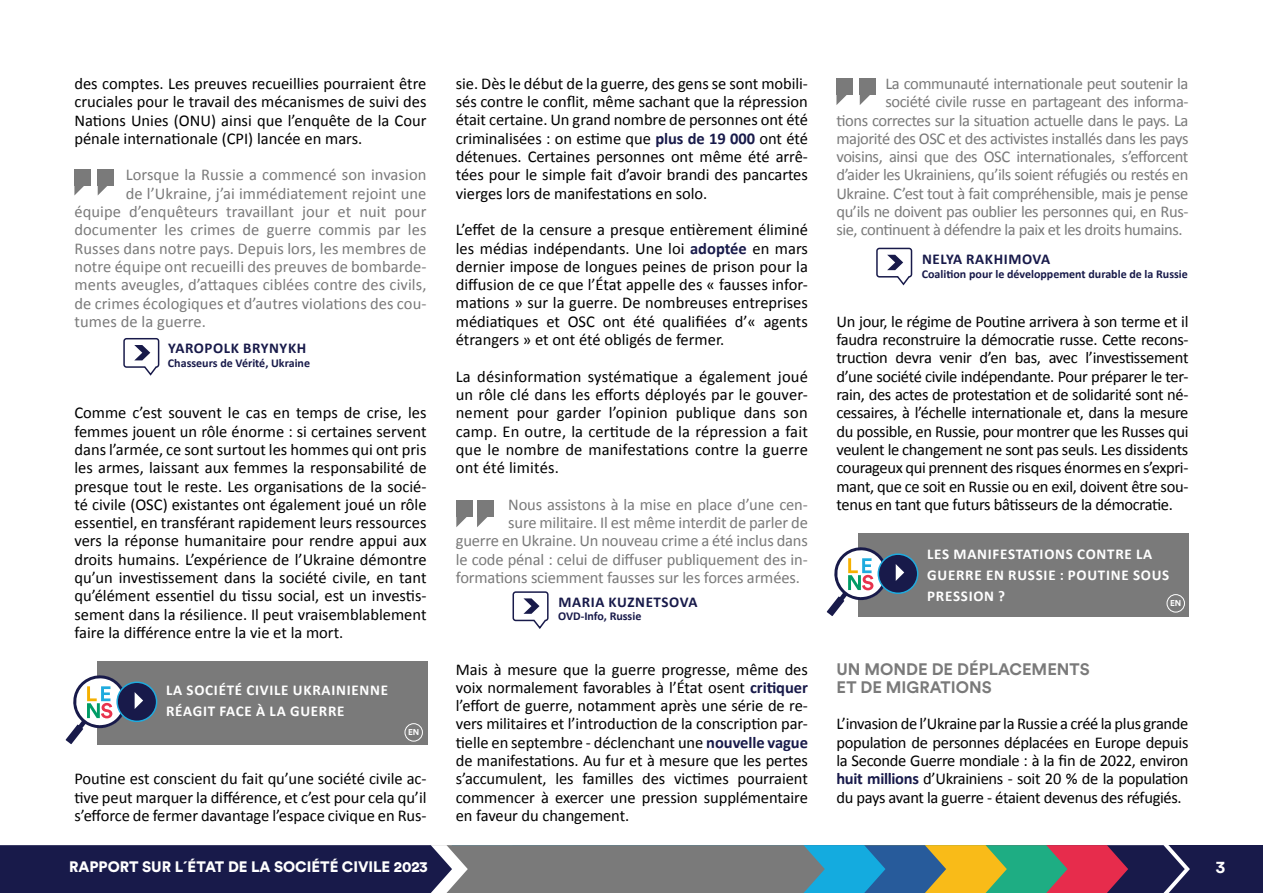
<style>
.page{position:relative;width:1263px;height:893px;background:#fff}
.page>*{position:absolute;margin:0;border:0;box-sizing:border-box;transform-origin:0 0}
.t1{font:700 17.25px "Circular Std";color:#fff}
.t2{font:16.5px/18.3px "Calibri";letter-spacing:-.005em;color:#000;text-align:justify}
.t3{font:16.5px "Calibri";letter-spacing:-.01em;color:#7a7a7a}
.t4{font:700 16.5px/18.3px "Circular Std";color:#7a7a7a}
.t5{font:700 15px/21px "Calibri";letter-spacing:.05em;color:#fff}
.t6{font:700 15px "Calibri";letter-spacing:.04em;color:#181a4a}
.t7{font:900 15px "Circular Std";letter-spacing:-.005em;color:#fff}
.t8{font:700 12px "Calibri";color:#181a4a}
.t9{font:700 8.4px "Circular Std";color:#fff}
.s1{font-weight:700;color:#181a4a}
</style>
<div class="page">
<div style="left:1168px;top:845px;width:95px;height:48px;background:#181a4a"></div>
<svg style="left:0;top:845px;width:1190px;height:48px;background:#505668"></svg>
<div style="left:74px;top:169px;width:17px;height:16px;background:#7a7a7a"></div>
<svg style="left:74px;top:185px;width:11px;height:10px"></svg>
<div style="left:98px;top:169px;width:16px;height:16px;background:#7a7a7a"></div>
<svg style="left:98px;top:185px;width:11px;height:10px"></svg>
<div style="left:456px;top:501px;width:17px;height:16px;background:#7a7a7a"></div>
<svg style="left:456px;top:517px;width:11px;height:10px"></svg>
<div style="left:477px;top:501px;width:16px;height:16px;background:#7a7a7a"></div>
<svg style="left:477px;top:517px;width:10px;height:10px"></svg>
<div style="left:836px;top:79px;width:17px;height:16px;background:#7a7a7a"></div>
<svg style="left:836px;top:95px;width:11px;height:10px"></svg>
<div style="left:860px;top:79px;width:16px;height:16px;background:#7a7a7a"></div>
<svg style="left:860px;top:95px;width:10px;height:10px"></svg>
<div style="left:97px;top:662px;width:330px;height:83px;background:#7a7a7a"></div>
<svg style="left:66px;top:675px;width:61px;height:69px"></svg>
<div style="left:117px;top:682px;width:40px;height:39px;background:#181a4a;border-radius:50%"></div>
<div style="left:116px;top:681px;width:41px;height:41px;border:2px solid #1fabde;border-radius:50%"></div>
<svg style="left:135px;top:692px;width:8px;height:17px"></svg>
<div style="left:858px;top:534px;width:330px;height:83px;background:#7a7a7a"></div>
<svg style="left:827px;top:547px;width:61px;height:69px"></svg>
<div style="left:878px;top:554px;width:40px;height:39px;background:#181a4a;border-radius:50%"></div>
<div style="left:877px;top:553px;width:41px;height:41px;border:2px solid #1fabde;border-radius:50%"></div>
<svg style="left:896px;top:564px;width:8px;height:17px"></svg>
<div style="left:123px;top:338px;width:36px;height:30px;border:2px solid #181a4a;border-radius:2px"></div>
<svg style="left:134px;top:345px;width:16px;height:15px"></svg>
<div style="left:512px;top:591px;width:37px;height:30px;border:2px solid #181a4a;border-radius:2px"></div>
<svg style="left:523px;top:598px;width:16px;height:16px"></svg>
<div style="left:876px;top:248px;width:36px;height:30px;border:2px solid #181a4a;border-radius:2px"></div>
<svg style="left:887px;top:255px;width:16px;height:15px"></svg>
<div style="left:405px;top:723px;width:18px;height:18px;border:1px solid #fff;border-radius:50%"></div>
<div style="left:1167px;top:594px;width:17px;height:18px;border:1px solid #fff;border-radius:50%"></div>
<p class="t2" style="left:74px;top:74px;width:354px">des comptes. Les preuves recueillies pourraient être cruciales pour le travail des mécanismes de suivi des Nations Unies (ONU) ainsi que l’enquête de la Cour pénale internationale (CPI) lancée en mars.</p>
<p class="t3" style="left:126px;top:165px;width:302px">Lorsque la Russie a commencé son invasion</p>
<p class="t3" style="left:126px;top:183px;width:302px">de l’Ukraine, j’ai immédiatement rejoint une</p>
<p class="t3" style="left:74px;top:201px;width:353px">équipe d’enquêteurs travaillant jour et nuit pour</p>
<p class="t3" style="left:74px;top:219px;width:354px">documenter les crimes de guerre commis par les</p>
<p class="t3" style="left:74px;top:238px;width:353px">Russes dans notre pays. Depuis lors, les membres de</p>
<p class="t3" style="left:74px;top:256px;width:354px">notre équipe ont recueilli des preuves de bombarde-</p>
<p class="t3" style="left:74px;top:274px;width:354px">ments aveugles, d’attaques ciblées contre des civils,</p>
<p class="t3" style="left:74px;top:293px;width:353px">de crimes écologiques et d’autres violations des cou-</p>
<p class="t3" style="left:74px;top:311px;width:133px">tumes de la guerre.</p>
<p class="t6" style="left:168px;top:339px;width:140px">YAROPOLK BRYNYKH</p>
<p class="t8" style="left:168px;top:355px;width:144px">Chasseurs de Vérité, Ukraine</p>
<p class="t2" style="left:74px;top:404px;width:354px">Comme c’est souvent le cas en temps de crise, les femmes jouent un rôle énorme : si certaines servent dans l’armée, ce sont surtout les hommes qui ont pris les armes, laissant aux femmes la responsabilité de presque tout le reste. Les organisations de la socié&shy;té civile (OSC) existantes ont également joué un rôle essentiel, en transférant rapidement leurs ressources vers la réponse humanitaire pour rendre appui aux droits humains. L’expérience de l’Ukraine démontre qu’un investissement dans la société civile, en tant qu’élément essentiel du tissu social, est un investis&shy;sement dans la résilience. Il peut vraisemblablement faire la différence entre la vie et la mort.</p>
<p class="t5" style="left:166px;top:679px;width:223px">LA SOCIÉTÉ CIVILE UKRAINIENNE<br>RÉAGIT FACE À LA GUERRE</p>
<p class="t9" style="left:408px;top:726px;width:13px">EN</p>
<p class="t2" style="left:74px;top:770px;width:354px">Poutine est conscient du fait qu’une société civile ac&shy;tive peut marquer la différence, et c’est pour cela qu’il s’efforce de fermer davantage l’espace civique en Rus-</p>
<p class="t7" style="left:69px;top:856px;width:360px">RAPPORT SUR L´ÉTAT DE LA SOCIÉTÉ CIVILE 2023</p>
<p class="t2" style="left:456px;top:74px;width:354px">sie. Dès le début de la guerre, des gens se sont mobili&shy;sés contre le conflit, même sachant que la répression était certaine. Un grand nombre de personnes ont été criminalisées : on estime que <span class="s1">plus de 19 000</span> ont été détenues. Certaines personnes ont même été arrê&shy;tées pour le simple fait d’avoir brandi des pancartes vierges lors de manifestations en solo.</p>
<p class="t2" style="left:456px;top:221px;width:354px">L’effet de la censure a presque entièrement éliminé les médias indépendants. Une loi <span class="s1">adoptée</span> en mars dernier impose de longues peines de prison pour la diffusion de ce que l’État appelle des « fausses infor&shy;mations » sur la guerre. De nombreuses entreprises médiatiques et OSC ont été qualifiées d’« agents étrangers » et ont été obligés de fermer.</p>
<p class="t2" style="left:456px;top:367px;width:354px">La désinformation systématique a également joué un rôle clé dans les efforts déployés par le gouver&shy;nement pour garder l’opinion publique dans son camp. En outre, la certitude de la répression a fait que le nombre de manifestations contre la guerre ont été limités.</p>
<p class="t3" style="left:508px;top:494px;width:301px">Nous assistons à la mise en place d’une cen-</p>
<p class="t3" style="left:508px;top:512px;width:301px">sure militaire. Il est même interdit de parler de</p>
<p class="t3" style="left:456px;top:531px;width:354px">guerre en Ukraine. Un nouveau crime a été inclus dans</p>
<p class="t3" style="left:456px;top:549px;width:353px">le code pénal : celui de diffuser publiquement des in-</p>
<p class="t3" style="left:456px;top:567px;width:345px">formations sciemment fausses sur les forces armées.</p>
<p class="t6" style="left:558px;top:592px;width:141px">MARIA KUZNETSOVA</p>
<p class="t8" style="left:558px;top:609px;width:85px">OVD-Info, Russie</p>
<p class="t2" style="left:456px;top:660px;width:354px">Mais à mesure que la guerre progresse, même des voix normalement favorables à l’État osent <span class="s1">critiquer </span>l’effort de guerre, notamment après une série de re&shy;vers militaires et l’introduction de la conscription par&shy;tielle en septembre - déclenchant une <span class="s1">nouvelle vague </span>de manifestations. Au fur et à mesure que les pertes s’accumulent, les familles des victimes pourraient commencer à exercer une pression supplémentaire en faveur du changement.</p>
<p class="t3" style="left:885px;top:73px;width:305px">La communauté internationale peut soutenir la</p>
<p class="t3" style="left:885px;top:91px;width:305px">société civile russe en partageant des informa-</p>
<p class="t3" style="left:836px;top:110px;width:353px">tions correctes sur la situation actuelle dans le pays. La</p>
<p class="t3" style="left:836px;top:128px;width:353px">majorité des OSC et des activistes installés dans les pays</p>
<p class="t3" style="left:836px;top:146px;width:353px">voisins, ainsi que des OSC internationales, s’efforcent</p>
<p class="t3" style="left:836px;top:164px;width:353px">d’aider les Ukrainiens, qu’ils soient réfugiés ou restés en</p>
<p class="t3" style="left:836px;top:183px;width:354px">Ukraine. C’est tout à fait compréhensible, mais je pense</p>
<p class="t3" style="left:836px;top:201px;width:353px">qu’ils ne doivent pas oublier les personnes qui, en Rus-</p>
<p class="t3" style="left:836px;top:219px;width:348px">sie, continuent à défendre la paix et les droits humains.</p>
<p class="t6" style="left:922px;top:250px;width:130px">NELYA RAKHIMOVA</p>
<p class="t8" style="left:922px;top:266px;width:268px">Coalition pour le développement durable de la Russie</p>
<p class="t2" style="left:836px;top:312px;width:354px">Un jour, le régime de Poutine arrivera à son terme et il faudra reconstruire la démocratie russe. Cette recons&shy;truction devra venir d’en bas, avec l’investissement d’une société civile indépendante. Pour préparer le ter&shy;rain, des actes de protestation et de solidarité sont né&shy;cessaires, à l’échelle internationale et, dans la mesure du possible, en Russie, pour montrer que les Russes qui veulent le changement ne sont pas seuls. Les dissidents courageux qui prennent des risques énormes en s’expri&shy;mant, que ce soit en Russie ou en exil, doivent être sou&shy;tenus en tant que futurs bâtisseurs de la démocratie.</p>
<p class="t5" style="left:927px;top:544px;width:244px">LES MANIFESTATIONS CONTRE LA<br>GUERRE EN RUSSIE : POUTINE SOUS<br>PRESSION ?</p>
<p class="t9" style="left:1170px;top:597px;width:13px">EN</p>
<p class="t4" style="left:836px;top:659px;width:255px">UN MONDE DE DÉPLACEMENTS<br>ET DE MIGRATIONS</p>
<p class="t2" style="left:836px;top:715px;width:354px">L’invasion de l’Ukraine par la Russie a créé la plus grande population de personnes déplacées en Europe depuis la Seconde Guerre mondiale : à la fin de 2022, environ <span class="s1">huit millions</span> d’Ukrainiens - soit 20 % de la population du pays avant la guerre - étaient devenus des réfugiés.</p>
<p class="t1" style="left:1216px;top:856px;width:11px">3</p>
</div>
